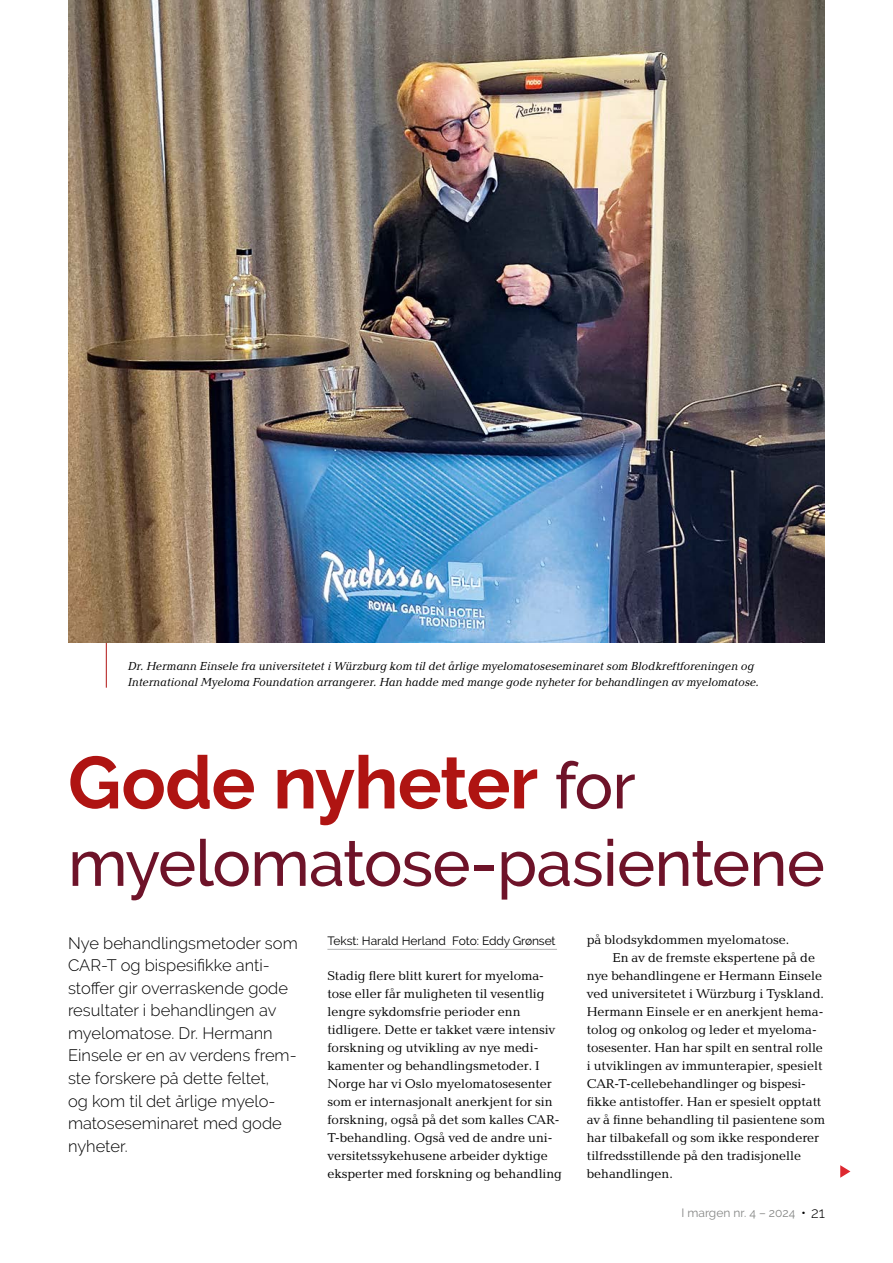
<style>
.page{position:relative;width:893px;height:1263px;background:#fff}
.page>*{position:absolute;margin:0;border:0;box-sizing:border-box;transform-origin:0 0}
.t1{font:700 73.5px "Raleway";letter-spacing:-.015em;color:#af1412}
.t2{font:500 64.5px "Raleway";letter-spacing:-.015em;color:#6e1329}
.t3{font:300 16.5px/22.5px "Raleway";color:#000}
.t4{font:13.2px/18px "Baltica";color:#000}
.t5{font:italic 12px/16.5px "Baltica";color:#000}
.t6{font:12px "Raleway";letter-spacing:-.005em;color:#000}
.t7{font:12px "Raleway";color:#868786}
.s1{font-weight:500;font-size:64.5px;color:#6e1329}
.s2{font-weight:600;color:#000}
.s3{font-weight:300;font-size:15px;color:#000}
</style>
<div class="page">
<hr style="left:327px;top:949px;width:230px;height:1px;background:#b1b2b3">
<hr style="left:106px;top:639px;width:1px;height:49px;background:#af1412">
<img style="left:68px;top:0;width:757px;height:642px">
<svg style="left:840px;top:1165px;width:10px;height:13px"></svg>
<p class="t5" style="left:128px;top:658px;width:633px">Dr. Hermann Einsele fra universitetet i Würzburg kom til det årlige myelomatoseseminaret som Blodkreftforeningen og<br>International Myeloma Foundation arrangerer. Han hadde med mange gode nyheter for behandlingen av myelomatose.</p>
<h1 class="t1" style="left:68px;top:741px;width:569px">Gode nyheter <span class="s1">for</span></h1>
<h2 class="t2" style="left:68px;top:826px;width:758px">myelomatose-pasientene</h2>
<p class="t3" style="left:68px;top:932px;width:231px">Nye behandlingsmetoder som<br>CAR-T og bispesifikke anti&shy;stoffer gir overraskende gode resultater i behandlingen av myelomatose. Dr. Hermann<br>Einsele er en av verdens frem&shy;ste forskere på dette feltet,<br>og kom til det årlige myelo&shy;matoseseminaret med gode nyheter.</p>
<p class="t4" style="left:587px;top:931px;width:204px">på blodsykdommen myelomatose.</p>
<p class="t4" style="left:612px;top:949px;width:204px">En av de fremste ekspertene på de</p>
<p class="t4" style="left:587px;top:967px;width:237px">nye behandlingene er Hermann Einsele</p>
<p class="t4" style="left:587px;top:985px;width:239px">ved universitetet i Würzburg i Tyskland.</p>
<p class="t4" style="left:587px;top:1003px;width:238px">Hermann Einsele er en anerkjent hema-</p>
<p class="t4" style="left:587px;top:1021px;width:231px">tolog og onkolog og leder et myeloma-</p>
<p class="t4" style="left:587px;top:1039px;width:238px">tosesenter. Han har spilt en sentral rolle</p>
<p class="t4" style="left:587px;top:1057px;width:237px">i utviklingen av immunterapier, spesielt</p>
<p class="t4" style="left:587px;top:1075px;width:221px">CAR-T-cellebehandlinger og bispesi-</p>
<p class="t4" style="left:587px;top:1093px;width:236px">fikke antistoffer. Han er spesielt opptatt</p>
<p class="t4" style="left:587px;top:1111px;width:240px">av å finne behandling til pasientene som</p>
<p class="t4" style="left:587px;top:1129px;width:234px">har tilbakefall og som ikke responderer</p>
<p class="t4" style="left:587px;top:1147px;width:216px">tilfredsstillende på den tradisjonelle</p>
<p class="t4" style="left:587px;top:1165px;width:88px">behandlingen.</p>
<p class="t6" style="left:327px;top:933px;width:230px">Tekst: Harald Herland Foto: Eddy Grønset</p>
<p class="t4" style="left:327px;top:967px;width:236px">Stadig flere blitt kurert for myeloma&shy;tose eller får muligheten til vesentlig lengre sykdomsfrie perioder enn tidligere. Dette er takket være intensiv forskning og utvikling av nye medi&shy;kamenter og behandlingsmetoder. I Norge har vi Oslo myelomatosesenter som er internasjonalt anerkjent for sin forskning, også på det som kalles CAR-T-behandling. Også ved de andre uni&shy;versitetssykehusene arbeider dyktige eksperter med forskning og behandling</p>
<p class="t7" style="left:681px;top:1206px;width:145px">I margen nr. 4 – 2024 <span class="s2">•</span> <span class="s3">21</span></p>
</div>
